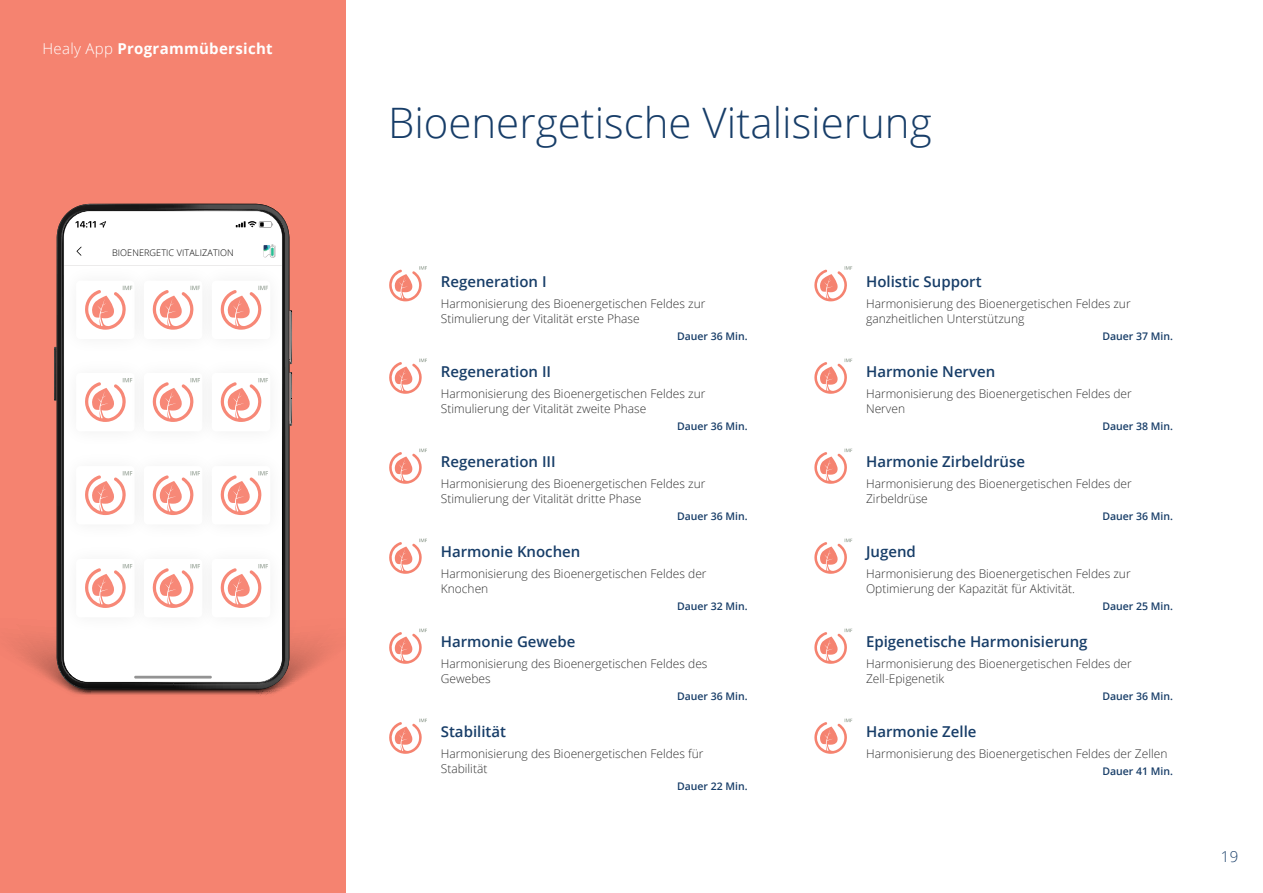
<style>
.page{position:relative;width:1263px;height:893px;background:#fff}
.page>*{position:absolute;margin:0;border:0;box-sizing:border-box;transform-origin:0 0}
.t1{font:300 42px "Open Sans";color:#173d68}
.t2{font:600 15px "Open Sans";color:#173d68}
.t3{font:700 15px "Open Sans";letter-spacing:.02em;color:#fff}
.t4{font:300 15px "Open Sans";color:#173d68}
.t5{font:300 12px/15px "Open Sans";color:#333}
.t6{font:600 10.5px "Open Sans";color:#173d68}
.t7{font:300 9.15px "Open Sans";letter-spacing:.01em;color:#000}
.s1{font-weight:300}
</style>
<div class="page">
<div style="left:0;top:0;width:345px;height:893px;background:#f58370"></div>
<svg style="left:15px;top:636px;width:314px;height:60px"></svg>
<svg style="left:57px;top:204px;width:232px;height:485px"></svg>
<div style="left:64px;top:211px;width:218px;height:471px;background:#fff;border-radius:25px"></div>
<svg style="left:77px;top:247px;width:5px;height:9px"></svg>
<svg style="left:76px;top:221px;width:30px;height:7px"></svg>
<svg style="left:236px;top:221px;width:37px;height:7px"></svg>
<svg style="left:263px;top:245px;width:12px;height:12px"></svg>
<img style="left:53px;top:547px;width:11px;height:93px">
<svg style="left:85px;top:568px;width:36px;height:40px"></svg>
<img style="left:121px;top:564px;width:12px;height:37px">
<svg style="left:152px;top:568px;width:37px;height:40px"></svg>
<img style="left:189px;top:547px;width:104px;height:93px">
<div style="left:212px;top:559px;width:58px;height:58px;background:#fff;border-radius:4px"></div>
<svg style="left:220px;top:564px;width:48px;height:44px"></svg>
<img style="left:54px;top:362px;width:10px;height:81px">
<svg style="left:85px;top:382px;width:36px;height:40px"></svg>
<img style="left:121px;top:378px;width:12px;height:37px">
<svg style="left:152px;top:382px;width:37px;height:40px"></svg>
<img style="left:189px;top:362px;width:104px;height:81px">
<div style="left:212px;top:373px;width:58px;height:58px;background:#fff;border-radius:4px"></div>
<svg style="left:220px;top:378px;width:48px;height:44px"></svg>
<img style="left:56px;top:443px;width:8px;height:104px">
<svg style="left:85px;top:475px;width:36px;height:40px"></svg>
<img style="left:121px;top:471px;width:12px;height:37px">
<svg style="left:152px;top:475px;width:37px;height:40px"></svg>
<img style="left:189px;top:443px;width:101px;height:104px">
<div style="left:212px;top:466px;width:58px;height:58px;background:#fff;border-radius:4px"></div>
<svg style="left:220px;top:471px;width:48px;height:44px"></svg>
<img style="left:54px;top:258px;width:67px;height:104px">
<div style="left:76px;top:281px;width:59px;height:58px;background:#fff;border-radius:4px"></div>
<svg style="left:85px;top:290px;width:36px;height:40px"></svg>
<img style="left:121px;top:265px;width:68px;height:57px">
<div style="left:144px;top:281px;width:58px;height:58px;background:#fff;border-radius:4px"></div>
<svg style="left:152px;top:290px;width:37px;height:40px"></svg>
<img style="left:189px;top:258px;width:104px;height:104px">
<div style="left:212px;top:281px;width:58px;height:58px;background:#fff;border-radius:4px"></div>
<svg style="left:220px;top:286px;width:48px;height:44px"></svg>
<hr style="left:134px;top:676px;width:78px;height:2px;background:#939393">
<svg style="left:389px;top:266px;width:38px;height:35px"></svg>
<svg style="left:814px;top:266px;width:38px;height:35px"></svg>
<svg style="left:389px;top:359px;width:38px;height:35px"></svg>
<svg style="left:814px;top:359px;width:38px;height:35px"></svg>
<svg style="left:389px;top:449px;width:38px;height:35px"></svg>
<svg style="left:814px;top:449px;width:38px;height:35px"></svg>
<svg style="left:389px;top:539px;width:38px;height:35px"></svg>
<svg style="left:814px;top:539px;width:38px;height:35px"></svg>
<svg style="left:389px;top:629px;width:38px;height:35px"></svg>
<svg style="left:814px;top:629px;width:38px;height:35px"></svg>
<svg style="left:389px;top:719px;width:38px;height:35px"></svg>
<svg style="left:814px;top:719px;width:38px;height:35px"></svg>
<p class="t3" style="left:43px;top:38px;width:232px"><span class="s1">Healy App</span> Programmübersicht</p>
<p class="t7" style="left:112px;top:246px;width:123px">BIOENERGETIC VITALIZATION</p>
<h1 class="t1" style="left:388px;top:94px;width:545px">Bioenergetische Vitalisierung</h1>
<p class="t2" style="left:441px;top:271px;width:107px">Regeneration I</p>
<p class="t5" style="left:441px;top:295px;width:266px">Harmonisierung des Bioenergetischen Feldes zur<br>Stimulierung der Vitalität erste Phase</p>
<p class="t6" style="left:677px;top:329px;width:72px">Dauer 36 Min.</p>
<p class="t2" style="left:441px;top:361px;width:112px">Regeneration II</p>
<p class="t5" style="left:441px;top:385px;width:266px">Harmonisierung des Bioenergetischen Feldes zur<br>Stimulierung der Vitalität zweite Phase</p>
<p class="t6" style="left:677px;top:419px;width:72px">Dauer 36 Min.</p>
<p class="t2" style="left:441px;top:451px;width:116px">Regeneration III</p>
<p class="t5" style="left:441px;top:475px;width:266px">Harmonisierung des Bioenergetischen Feldes zur<br>Stimulierung der Vitalität dritte Phase</p>
<p class="t6" style="left:677px;top:509px;width:72px">Dauer 36 Min.</p>
<p class="t2" style="left:441px;top:541px;width:141px">Harmonie Knochen</p>
<p class="t5" style="left:441px;top:565px;width:267px">Harmonisierung des Bioenergetischen Feldes der<br>Knochen</p>
<p class="t6" style="left:677px;top:599px;width:72px">Dauer 32 Min.</p>
<p class="t2" style="left:441px;top:631px;width:136px">Harmonie Gewebe</p>
<p class="t5" style="left:441px;top:655px;width:268px">Harmonisierung des Bioenergetischen Feldes des<br>Gewebes</p>
<p class="t6" style="left:677px;top:689px;width:72px">Dauer 36 Min.</p>
<p class="t2" style="left:441px;top:721px;width:67px">Stabilität</p>
<p class="t5" style="left:441px;top:745px;width:264px">Harmonisierung des Bioenergetischen Feldes für<br>Stabilität</p>
<p class="t6" style="left:677px;top:779px;width:72px">Dauer 22 Min.</p>
<p class="t2" style="left:866px;top:271px;width:117px">Holistic Support</p>
<p class="t5" style="left:866px;top:295px;width:266px">Harmonisierung des Bioenergetischen Feldes zur ganzheitlichen Unterstützung</p>
<p class="t6" style="left:1102px;top:329px;width:72px">Dauer 37 Min.</p>
<p class="t2" style="left:866px;top:361px;width:131px">Harmonie Nerven</p>
<p class="t5" style="left:866px;top:385px;width:267px">Harmonisierung des Bioenergetischen Feldes der<br>Nerven</p>
<p class="t6" style="left:1102px;top:419px;width:72px">Dauer 38 Min.</p>
<p class="t2" style="left:866px;top:451px;width:160px">Harmonie Zirbeldrüse</p>
<p class="t5" style="left:866px;top:475px;width:267px">Harmonisierung des Bioenergetischen Feldes der<br>Zirbeldrüse</p>
<p class="t6" style="left:1102px;top:509px;width:72px">Dauer 36 Min.</p>
<p class="t2" style="left:866px;top:541px;width:51px">Jugend</p>
<p class="t5" style="left:866px;top:565px;width:266px">Harmonisierung des Bioenergetischen Feldes zur<br>Optimierung der Kapazität für Aktivität.</p>
<p class="t6" style="left:1102px;top:599px;width:72px">Dauer 25 Min.</p>
<p class="t2" style="left:866px;top:631px;width:223px">Epigenetische Harmonisierung</p>
<p class="t5" style="left:866px;top:655px;width:267px">Harmonisierung des Bioenergetischen Feldes der<br>Zell-Epigenetik</p>
<p class="t6" style="left:1102px;top:689px;width:72px">Dauer 36 Min.</p>
<p class="t2" style="left:866px;top:721px;width:112px">Harmonie Zelle</p>
<p class="t5" style="left:866px;top:745px;width:303px">Harmonisierung des Bioenergetischen Feldes der Zellen</p>
<p class="t6" style="left:1102px;top:764px;width:72px">Dauer 41 Min.</p>
<p class="t4" style="left:1221px;top:847px;width:19px">19</p>
</div>
